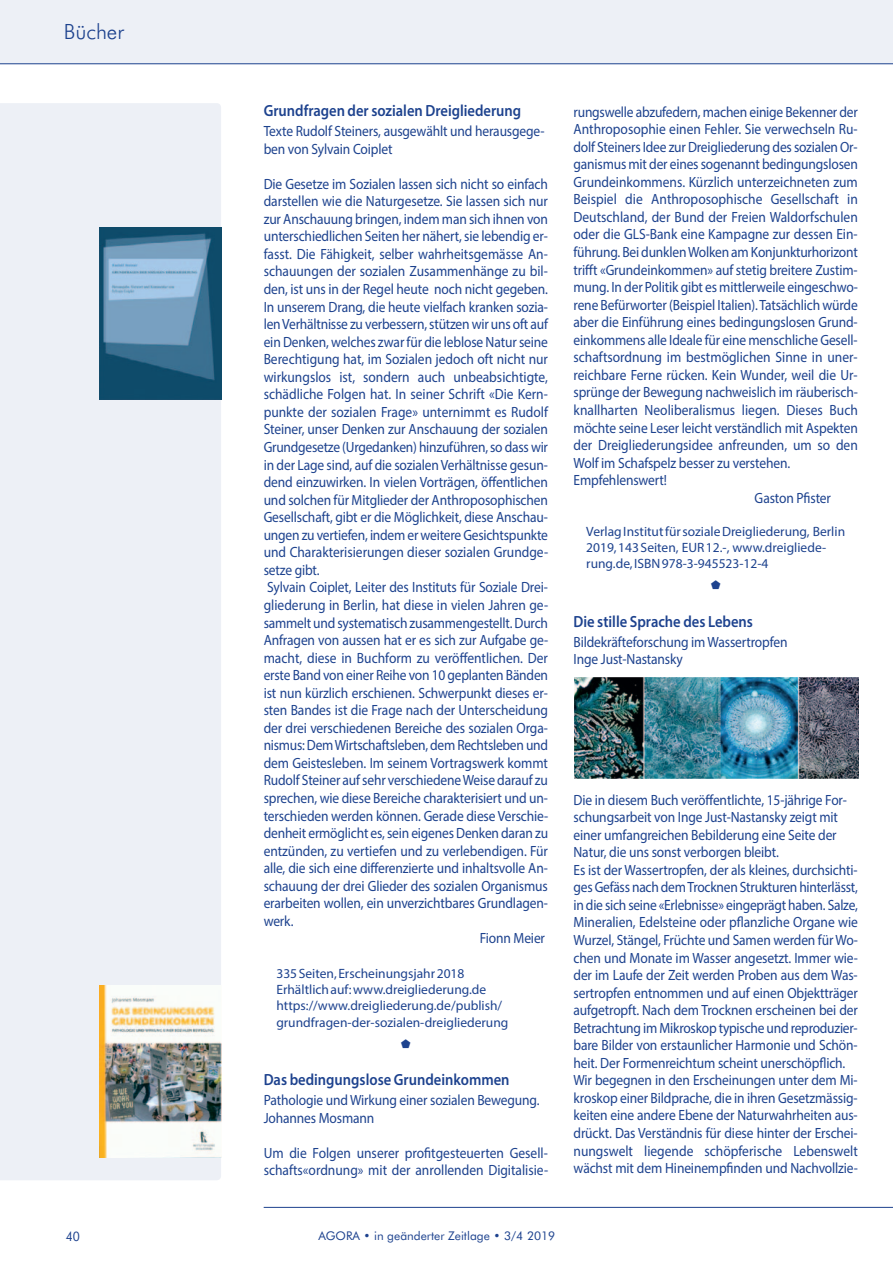
<style>
.page{position:relative;width:893px;height:1263px;background:#fff}
.page>*{position:absolute;margin:0;border:0;box-sizing:border-box;transform-origin:0 0}
.t1{font:300 21px "Futura BT";color:#1d428e}
.t2{font:600 16.2px "Myriad Pro";color:#1d428e;scale:.9 1}
.t3{font:14.85px/17.5px "Myriad Pro";letter-spacing:-.01em;color:#1d428e;scale:.91 1}
.t4{font:13.5px/16.2px "Myriad Pro";color:#1d428e}
.t5{font:13.2px "Futura BT";color:#1d428e;scale:.91 1}
.t6{font:12px "Futura BT";color:#1d428e}
</style>
<div class="page">
<div style="left:0;top:103px;width:221px;height:1077px;background:#edf0f6"></div>
<div style="left:0;top:0;width:893px;height:63px;background:#edf0f6"></div>
<hr style="left:264px;top:1207px;width:629px;height:1px;background:#1d428e">
<hr style="left:0;top:63px;width:893px;height:1px;background:#1d428e">
<img style="left:574px;top:677px;width:285px;height:102px">
<img style="left:99px;top:986px;width:123px;height:172px">
<img style="left:99px;top:228px;width:122px;height:172px">
<h1 class="t1" style="left:64px;top:24px;width:62px">Bücher</h1>
<p class="t2" style="left:264px;top:105px;width:288px">Grundfragen der sozialen Dreigliederung</p>
<p class="t3" style="left:264px;top:124px;width:310px">Texte Rudolf Steiners, ausgewählt und herausgege&shy;ben von Sylvain Coiplet</p>
<p class="t3" style="left:264px;top:176px;width:314px">Die Gesetze im Sozialen lassen sich nicht so einfach</p>
<p class="t3" style="left:264px;top:194px;width:314px">darstellen wie die Naturgesetze. Sie lassen sich nur</p>
<p class="t3" style="left:264px;top:211px;width:314px">zur Anschauung bringen, indem man sich ihnen von</p>
<p class="t3" style="left:264px;top:229px;width:314px">unterschiedlichen Seiten her nähert, sie lebendig er-</p>
<p class="t3" style="left:264px;top:246px;width:314px">fasst. Die Fähigkeit, selber wahrheitsgemässe An-</p>
<p class="t3" style="left:264px;top:264px;width:314px">schauungen der sozialen Zusammenhänge zu bil-</p>
<p class="t3" style="left:264px;top:282px;width:314px">den, ist uns in der Regel heute noch nicht gegeben.</p>
<p class="t3" style="left:264px;top:299px;width:314px">In unserem Drang, die heute vielfach kranken sozia-</p>
<p class="t3" style="left:264px;top:317px;width:314px">len Verhältnisse zu verbessern, stützen wir uns oft auf</p>
<p class="t3" style="left:264px;top:334px;width:314px">ein Denken, welches zwar für die leblose Natur seine</p>
<p class="t3" style="left:264px;top:352px;width:314px">Berechtigung hat, im Sozialen jedoch oft nicht nur</p>
<p class="t3" style="left:264px;top:369px;width:314px">wirkungslos ist, sondern auch unbeabsichtigte,</p>
<p class="t3" style="left:264px;top:387px;width:314px">schädliche Folgen hat. In seiner Schrift «Die Kern-</p>
<p class="t3" style="left:264px;top:404px;width:314px">punkte der sozialen Frage» unternimmt es Rudolf</p>
<p class="t3" style="left:264px;top:422px;width:314px">Steiner, unser Denken zur Anschauung der sozialen</p>
<p class="t3" style="left:264px;top:439px;width:314px">Grundgesetze (Urgedanken) hinzuführen, so dass wir</p>
<p class="t3" style="left:264px;top:457px;width:314px">in der Lage sind, auf die sozialen Verhältnisse gesun-</p>
<p class="t3" style="left:264px;top:475px;width:314px">dend einzuwirken. In vielen Vorträgen, öffentlichen</p>
<p class="t3" style="left:264px;top:492px;width:314px">und solchen für Mitglieder der Anthroposophischen</p>
<p class="t3" style="left:264px;top:510px;width:314px">Gesellschaft, gibt er die Möglichkeit, diese Anschau-</p>
<p class="t3" style="left:264px;top:527px;width:314px">ungen zu vertiefen, indem er weitere Gesichtspunkte</p>
<p class="t3" style="left:264px;top:545px;width:314px">und Charakterisierungen dieser sozialen Grundge-</p>
<p class="t3" style="left:264px;top:562px;width:63px">setze gibt.</p>
<p class="t3" style="left:267px;top:580px;width:310px">Sylvain Coiplet, Leiter des Instituts für Soziale Drei-</p>
<p class="t3" style="left:264px;top:597px;width:314px">gliederung in Berlin, hat diese in vielen Jahren ge-</p>
<p class="t3" style="left:264px;top:615px;width:314px">sammelt und systematisch zusammengestellt. Durch</p>
<p class="t3" style="left:264px;top:632px;width:314px">Anfragen von aussen hat er es sich zur Aufgabe ge-</p>
<p class="t3" style="left:264px;top:650px;width:314px">macht, diese in Buchform zu veröffentlichen. Der</p>
<p class="t3" style="left:264px;top:668px;width:314px">erste Band von einer Reihe von 10 geplanten Bänden</p>
<p class="t3" style="left:264px;top:685px;width:314px">ist nun kürzlich erschienen. Schwerpunkt dieses er-</p>
<p class="t3" style="left:264px;top:703px;width:314px">sten Bandes ist die Frage nach der Unterscheidung</p>
<p class="t3" style="left:264px;top:720px;width:314px">der drei verschiedenen Bereiche des sozialen Orga-</p>
<p class="t3" style="left:264px;top:738px;width:314px">nismus: Dem Wirtschaftsleben, dem Rechtsleben und</p>
<p class="t3" style="left:264px;top:755px;width:314px">dem Geistesleben. Im seinem Vortragswerk kommt</p>
<p class="t3" style="left:264px;top:773px;width:314px">Rudolf Steiner auf sehr verschiedene Weise darauf zu</p>
<p class="t3" style="left:264px;top:790px;width:314px">sprechen, wie diese Bereiche charakterisiert und un-</p>
<p class="t3" style="left:264px;top:808px;width:314px">terschieden werden können. Gerade diese Verschie-</p>
<p class="t3" style="left:264px;top:826px;width:314px">denheit ermöglicht es, sein eigenes Denken daran zu</p>
<p class="t3" style="left:264px;top:843px;width:314px">entzünden, zu vertiefen und zu verlebendigen. Für</p>
<p class="t3" style="left:264px;top:861px;width:314px">alle, die sich eine differenzierte und inhaltsvolle An-</p>
<p class="t3" style="left:264px;top:878px;width:314px">schauung der drei Glieder des sozialen Organismus</p>
<p class="t3" style="left:264px;top:896px;width:314px">erarbeiten wollen, ein unverzichtbares Grundlagen-</p>
<p class="t3" style="left:264px;top:913px;width:34px">werk.</p>
<p class="t3" style="left:480px;top:931px;width:73px">Fionn Meier</p>
<p class="t4" style="left:276px;top:966px;width:233px">335 Seiten, Erscheinungsjahr 2018<br>Erhältlich auf: www.dreigliederung.de https://www.dreigliederung.de/publish/ grundfragen-der-sozialen-dreigliederung</p>
<p class="t2" style="left:264px;top:1074px;width:275px">Das bedingungslose Grundeinkommen</p>
<p class="t3" style="left:264px;top:1093px;width:305px">Pathologie und Wirkung einer sozialen Bewegung.<br>Johannes Mosmann</p>
<p class="t3" style="left:264px;top:1145px;width:314px">Um die Folgen unserer profitgesteuerten Gesell&shy;schafts«ordnung» mit der anrollenden Digitalisie-</p>
<p class="t3" style="left:573px;top:104px;width:314px">rungswelle abzufedern, machen einige Bekenner der</p>
<p class="t3" style="left:573px;top:122px;width:314px">Anthroposophie einen Fehler. Sie verwechseln Ru-</p>
<p class="t3" style="left:573px;top:139px;width:314px">dolf Steiners Idee zur Dreigliederung des sozialen Or-</p>
<p class="t3" style="left:573px;top:157px;width:314px">ganismus mit der eines sogenannt bedingungslosen</p>
<p class="t3" style="left:573px;top:174px;width:314px">Grundeinkommens. Kürzlich unterzeichneten zum</p>
<p class="t3" style="left:573px;top:192px;width:314px">Beispiel die Anthroposophische Gesellschaft in</p>
<p class="t3" style="left:573px;top:209px;width:314px">Deutschland, der Bund der Freien Waldorfschulen</p>
<p class="t3" style="left:573px;top:227px;width:314px">oder die GLS-Bank eine Kampagne zur dessen Ein-</p>
<p class="t3" style="left:573px;top:245px;width:314px">führung. Bei dunklen Wolken am Konjunkturhorizont</p>
<p class="t3" style="left:573px;top:262px;width:314px">trifft «Grundeinkommen» auf stetig breitere Zustim-</p>
<p class="t3" style="left:573px;top:280px;width:314px">mung. In der Politik gibt es mittlerweile eingeschwo-</p>
<p class="t3" style="left:573px;top:297px;width:314px">rene Befürworter (Beispiel Italien). Tatsächlich würde</p>
<p class="t3" style="left:573px;top:315px;width:314px">aber die Einführung eines bedingungslosen Grund-</p>
<p class="t3" style="left:573px;top:332px;width:314px">einkommens alle Ideale für eine menschliche Gesell-</p>
<p class="t3" style="left:573px;top:350px;width:314px">schaftsordnung im bestmöglichen Sinne in uner-</p>
<p class="t3" style="left:573px;top:367px;width:314px">reichbare Ferne rücken. Kein Wunder, weil die Ur-</p>
<p class="t3" style="left:573px;top:385px;width:314px">sprünge der Bewegung nachweislich im räuberisch-</p>
<p class="t3" style="left:573px;top:402px;width:314px">knallharten Neoliberalismus liegen. Dieses Buch</p>
<p class="t3" style="left:573px;top:420px;width:314px">möchte seine Leser leicht verständlich mit Aspekten</p>
<p class="t3" style="left:573px;top:438px;width:314px">der Dreigliederungsidee anfreunden, um so den</p>
<p class="t3" style="left:573px;top:455px;width:240px">Wolf im Schafspelz besser zu verstehen.</p>
<p class="t3" style="left:573px;top:473px;width:104px">Empfehlenswert!</p>
<p class="t3" style="left:755px;top:490px;width:85px">Gaston Pfister</p>
<p class="t4" style="left:586px;top:524px;width:260px">Verlag Institut für soziale Dreigliederung, Berlin<br>2019, 143 Seiten, EUR 12.-, www.dreigliede&shy;rung.de, ISBN 978-3-945523-12-4</p>
<p class="t2" style="left:573px;top:615px;width:201px">Die stille Sprache des Lebens</p>
<p class="t3" style="left:573px;top:634px;width:237px">Bildekräfteforschung im Wassertropfen<br>Inge Just-Nastansky</p>
<p class="t3" style="left:573px;top:792px;width:314px">Die in diesem Buch veröffentlichte, 15-jährige For&shy;schungsarbeit von Inge Just-Nastansky zeigt mit einer umfangreichen Bebilderung eine Seite der Natur, die uns sonst verborgen bleibt.<br>Es ist der Wassertropfen, der als kleines, durchsichti&shy;ges Gefäss nach dem Trocknen Strukturen hinterlässt, in die sich seine «Erlebnisse» eingeprägt haben. Salze, Mineralien, Edelsteine oder pflanzliche Organe wie Wurzel, Stängel, Früchte und Samen werden für Wo&shy;chen und Monate im Wasser angesetzt. Immer wie&shy;der im Laufe der Zeit werden Proben aus dem Was&shy;sertropfen entnommen und auf einen Objektträger aufgetropft. Nach dem Trocknen erscheinen bei der Betrachtung im Mikroskop typische und reproduzier&shy;bare Bilder von erstaunlicher Harmonie und Schön&shy;heit. Der Formenreichtum scheint unerschöpflich.<br>Wir begegnen in den Erscheinungen unter dem Mi&shy;kroskop einer Bildprache, die in ihren Gesetzmässig&shy;keiten eine andere Ebene der Naturwahrheiten aus&shy;drückt. Das Verständnis für diese hinter der Erschei&shy;nungswelt liegende schöpferische Lebenswelt wächst mit dem Hineinempfinden und Nachvollzie-</p>
<p class="t5" style="left:66px;top:1230px;width:17px">40</p>
<p class="t6" style="left:318px;top:1230px;width:238px">AGORA • in geänderter Zeitlage • 3/4 2019</p>
</div>
